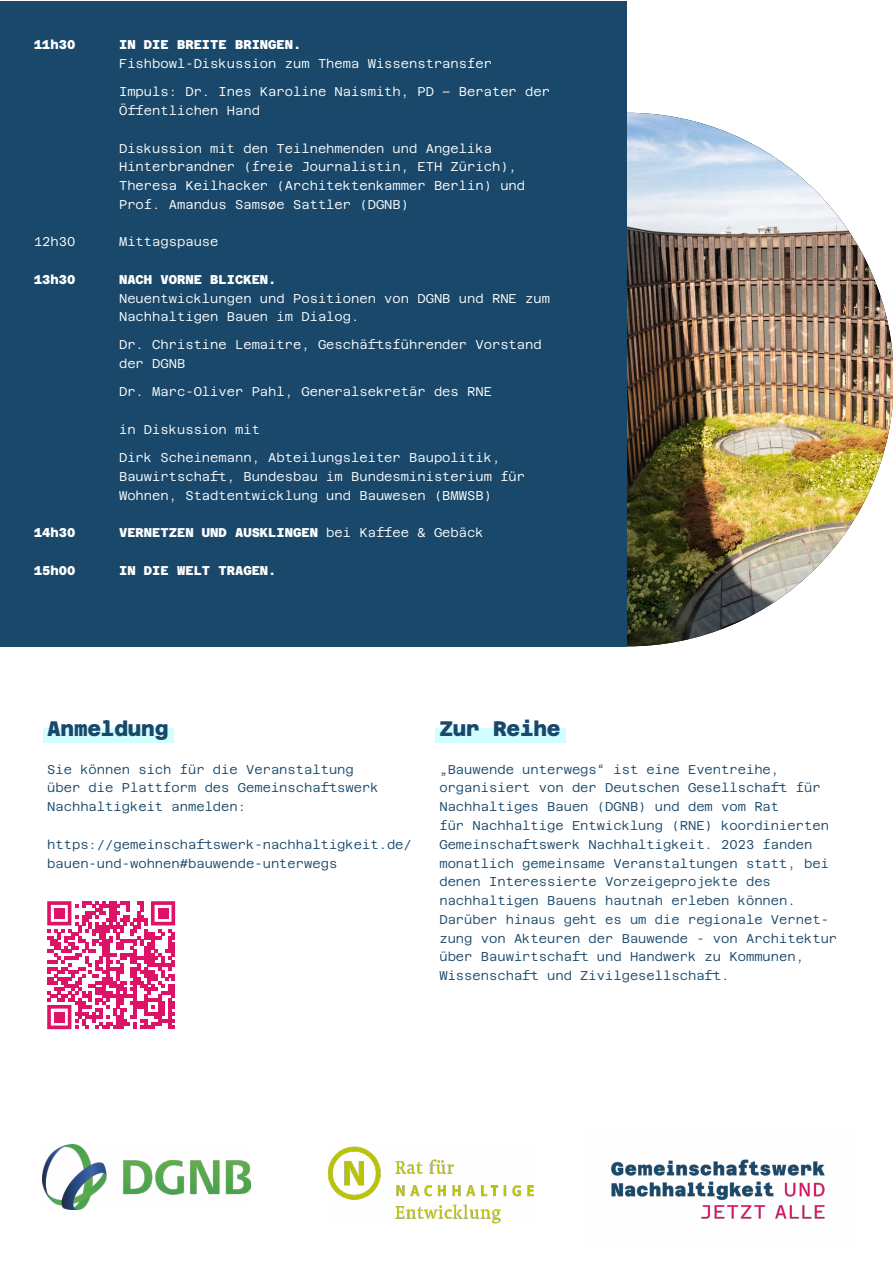
<style>
.page{position:relative;width:893px;height:1263px;background:#fff}
.page>*{position:absolute;margin:0;border:0;box-sizing:border-box;transform-origin:0 0}
.t1{font:800 21px "Azeret Mono";letter-spacing:-.01em;color:#19486a}
.t2{font:300 12.75px/18.8px "Azeret Mono";color:#19486a}
.t3{font:300 12.75px/18.8px "Azeret Mono";color:#fff}
.t4{font:800 12.75px "Azeret Mono";color:#fff}
.s1{font-weight:300}
</style>
<div class="page">
<img style="left:627px;top:113px;width:266px;height:533px">
<div style="left:43px;top:729px;width:130px;height:14px;background:#d1ffff"></div>
<div style="left:435px;top:729px;width:130px;height:14px;background:#d1ffff"></div>
<div style="left:1px;top:1px;width:626px;height:645px;background:#19486a"></div>
<svg style="left:47px;top:901px;width:128px;height:128px"></svg>
<div style="left:54px;top:908px;width:11px;height:10px;background:#dd1367"></div>
<div style="left:158px;top:908px;width:10px;height:10px;background:#dd1367"></div>
<div style="left:54px;top:1012px;width:11px;height:10px;background:#dd1367"></div>
<img style="left:43px;top:1145px;width:207px;height:64px">
<img style="left:611px;top:1159px;width:214px;height:60px">
<img style="left:329px;top:1146px;width:205px;height:77px">
<p class="t4" style="left:34px;top:35px;width:43px">11h30</p>
<p class="t4" style="left:119px;top:35px;width:184px">IN DIE BREITE BRINGEN.</p>
<p class="t3" style="left:119px;top:53px;width:374px">Fishbowl- Diskussion zum Thema Wissenstransfer</p>
<p class="t3" style="left:119px;top:81px;width:432px">Impuls: Dr. Ines Karoline Naismith, PD – Berater der<br>Öffentlichen Hand</p>
<p class="t3" style="left:119px;top:138px;width:408px">Diskussion mit den Teilnehmenden und Angelika Hinterbrandner (freie Journalistin, ETH Zürich), Theresa Keilhacker (Architektenkammer Berlin) und Prof. Amandus Samsøe Sattler (DGNB)</p>
<p class="t3" style="left:34px;top:231px;width:43px">12h30</p>
<p class="t3" style="left:119px;top:231px;width:101px">Mittagspause</p>
<p class="t4" style="left:34px;top:270px;width:43px">13h30</p>
<p class="t4" style="left:119px;top:270px;width:159px">NACH VORNE BLICKEN.</p>
<p class="t3" style="left:119px;top:288px;width:432px">Neuentwicklungen und Positionen von DGNB und RNE zum<br>Nachhaltigen Bauen im Dialog.</p>
<p class="t3" style="left:119px;top:334px;width:424px">Dr. Christine Lemaitre, Geschäftsführender Vorstand der DGNB</p>
<p class="t3" style="left:119px;top:381px;width:374px">Dr. Marc-Oliver Pahl, Generalsekretär des RNE</p>
<p class="t3" style="left:119px;top:419px;width:142px">in Diskussion mit</p>
<p class="t3" style="left:119px;top:447px;width:408px">Dirk Scheinemann, Abteilungsleiter Baupolitik,<br>Bauwirtschaft, Bundesbau im Bundesministerium für<br>Wohnen, Stadtentwicklung und Bauwesen (BMWSB)</p>
<p class="t4" style="left:34px;top:523px;width:43px">14h30</p>
<p class="t4" style="left:119px;top:523px;width:366px">VERNETZEN UND AUSKLINGEN <span class="s1">bei Kaffee &amp; Gebäck</span></p>
<p class="t4" style="left:34px;top:560px;width:43px">15h00</p>
<p class="t4" style="left:119px;top:560px;width:159px">IN DIE WELT TRAGEN.</p>
<h1 class="t1" style="left:47px;top:713px;width:123px">Anmeldung</h1>
<p class="t2" style="left:47px;top:759px;width:333px">Sie können sich für die Veranstaltung über die Plattform des Gemeinschaftswerk<br>Nachhaltigkeit anmelden:</p>
<p class="t2" style="left:47px;top:834px;width:366px">https://gemeinschaftswerk-nachhaltigkeit.de/ bauen- und- wohnen#bauwende- unterwegs</p>
<h1 class="t1" style="left:439px;top:713px;width:123px">Zur Reihe</h1>
<p class="t2" style="left:439px;top:759px;width:399px">„Bauwende unterwegs“ ist eine Eventreihe, organisiert von der Deutschen Gesellschaft für Nachhaltiges Bauen (DGNB) und dem vom Rat<br>für Nachhaltige Entwicklung (RNE) koordinierten Gemeinschaftswerk Nachhaltigkeit. 2023 fanden monatlich gemeinsame Veranstaltungen statt, bei denen Interessierte Vorzeigeprojekte des nachhaltigen Bauens hautnah erleben können.<br>Darüber hinaus geht es um die regionale Vernet&shy;zung von Akteuren der Bauwende - von Architektur über Bauwirtschaft und Handwerk zu Kommunen, Wissenschaft und Zivilgesellschaft.</p>
</div>
